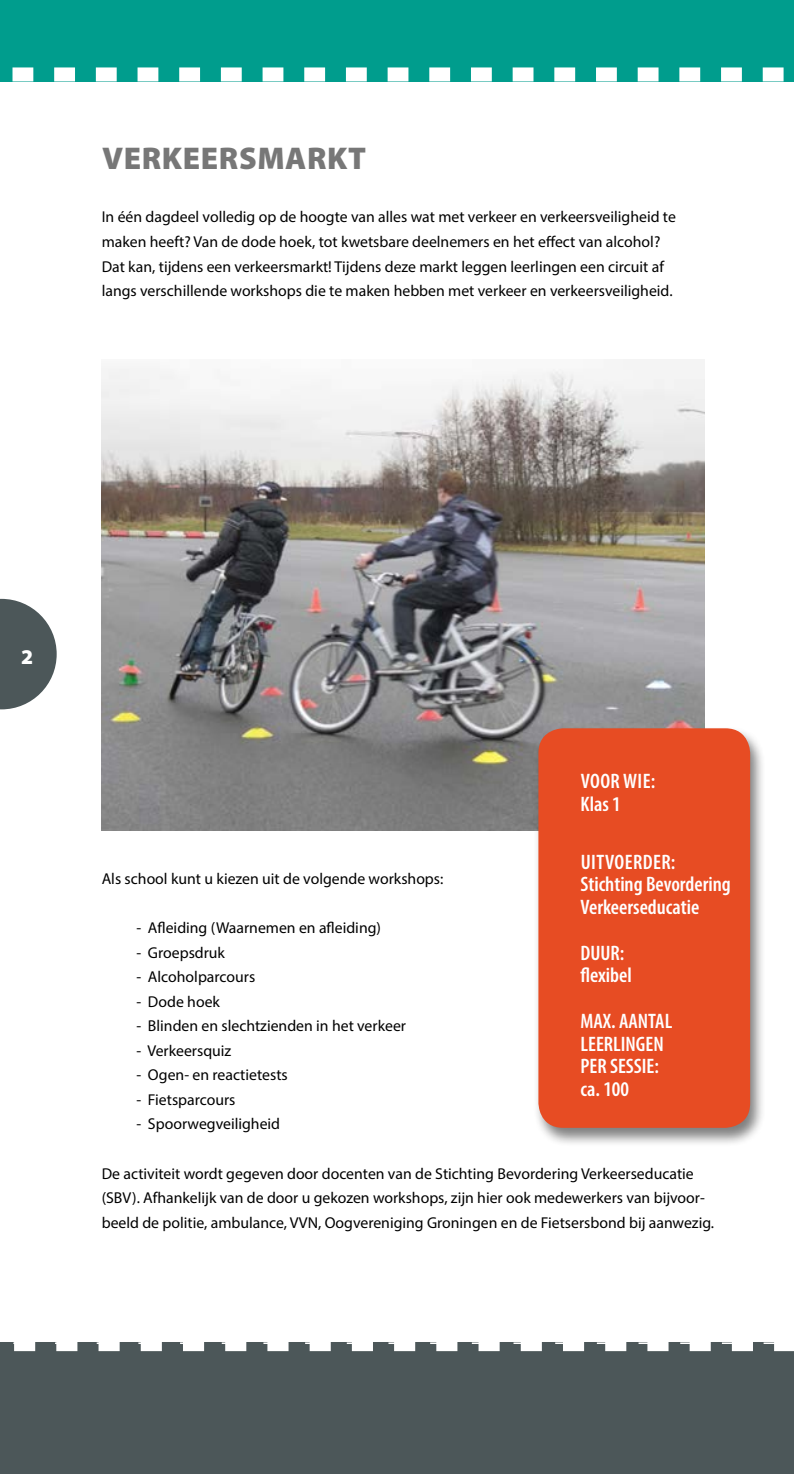
<style>
.page{position:relative;width:794px;height:1474px;background:#fff}
.page>*{position:absolute;margin:0;border:0;box-sizing:border-box;transform-origin:0 0}
.t1{font:900 31.5px "Myriad Pro";letter-spacing:.02em;color:#777}
.t2{font:600 condensed 21px/22.8px "Myriad Pro";color:#fff}
.t3{font:600 condensed 21px/22.8px "Myriad Pro";letter-spacing:.02em;color:#fff}
.t4{font:900 21px "Myriad Pro";color:#fff}
.t5{font:15.75px/24.5px "Myriad Pro";color:#000}
</style>
<div class="page">
<svg style="left:0;top:0;width:794px;height:82px;background:#15a596"></svg>
<svg style="left:0;top:599px;width:57px;height:110px"></svg>
<div style="left:0;top:1344px;width:794px;height:129px;background:#4c5759"></div>
<svg style="left:0;top:1342px;width:794px;height:10px"></svg>
<img style="left:102px;top:360px;width:602px;height:470px">
<div style="left:533px;top:726px;width:233px;height:420px;background:#000;opacity:.5"></div>
<div style="left:538px;top:728px;width:212px;height:399px;background:#e74c23;border-radius:25px"></div>
<h1 class="t1" style="left:102px;top:137px;width:266px">VERKEERSMARKT</h1>
<p class="t5" style="left:102px;top:205px;width:576px">In één dagdeel volledig op de hoogte van alles wat met verkeer en verkeersveiligheid te maken heeft? Van de dode hoek, tot kwetsbare deelnemers en het effect van alcohol?<br>Dat kan, tijdens een verkeersmarkt! Tijdens deze markt leggen leerlingen een circuit af langs verschillende workshops die te maken hebben met verkeer en verkeersveiligheid.</p>
<h2 class="t4" style="left:21px;top:642px;width:14px">2</h2>
<h2 class="t3" style="left:580px;top:769px;width:76px">VOOR WIE:<br>Klas 1</h2>
<h2 class="t2" style="left:580px;top:849px;width:152px">UITVOERDER:<br>Stichting Bevordering<br>Verkeerseducatie</h2>
<h2 class="t2" style="left:580px;top:940px;width:53px">DUUR: flexibel</h2>
<h2 class="t2" style="left:580px;top:1009px;width:93px">MAX. AANTAL<br>LEERLINGEN<br>PER SESSIE: ca. 100</h2>
<p class="t5" style="left:102px;top:866px;width:343px">Als school kunt u kiezen uit de volgende workshops:</p>
<p class="t5" style="left:136px;top:915px;width:246px">- Afleiding (Waarnemen en afleiding)</p>
<p class="t5" style="left:136px;top:940px;width:90px">- Groepsdruk</p>
<p class="t5" style="left:136px;top:964px;width:120px">- Alcoholparcours</p>
<p class="t5" style="left:136px;top:989px;width:85px">- Dode hoek</p>
<p class="t5" style="left:136px;top:1013px;width:271px">- Blinden en slechtzienden in het verkeer</p>
<p class="t5" style="left:136px;top:1038px;width:96px">- Verkeersquiz</p>
<p class="t5" style="left:136px;top:1062px;width:153px">- Ogen- en reactietests</p>
<p class="t5" style="left:136px;top:1087px;width:101px">- Fietsparcours</p>
<p class="t5" style="left:136px;top:1111px;width:145px">- Spoorwegveiligheid</p>
<p class="t5" style="left:102px;top:1160px;width:614px">De activiteit wordt gegeven door docenten van de Stichting Bevordering Verkeerseducatie (SBV). Afhankelijk van de door u gekozen workshops, zijn hier ook medewerkers van bijvoor&shy;beeld de politie, ambulance, VVN, Oogvereniging Groningen en de Fietsersbond bij aanwezig.</p>
</div>
